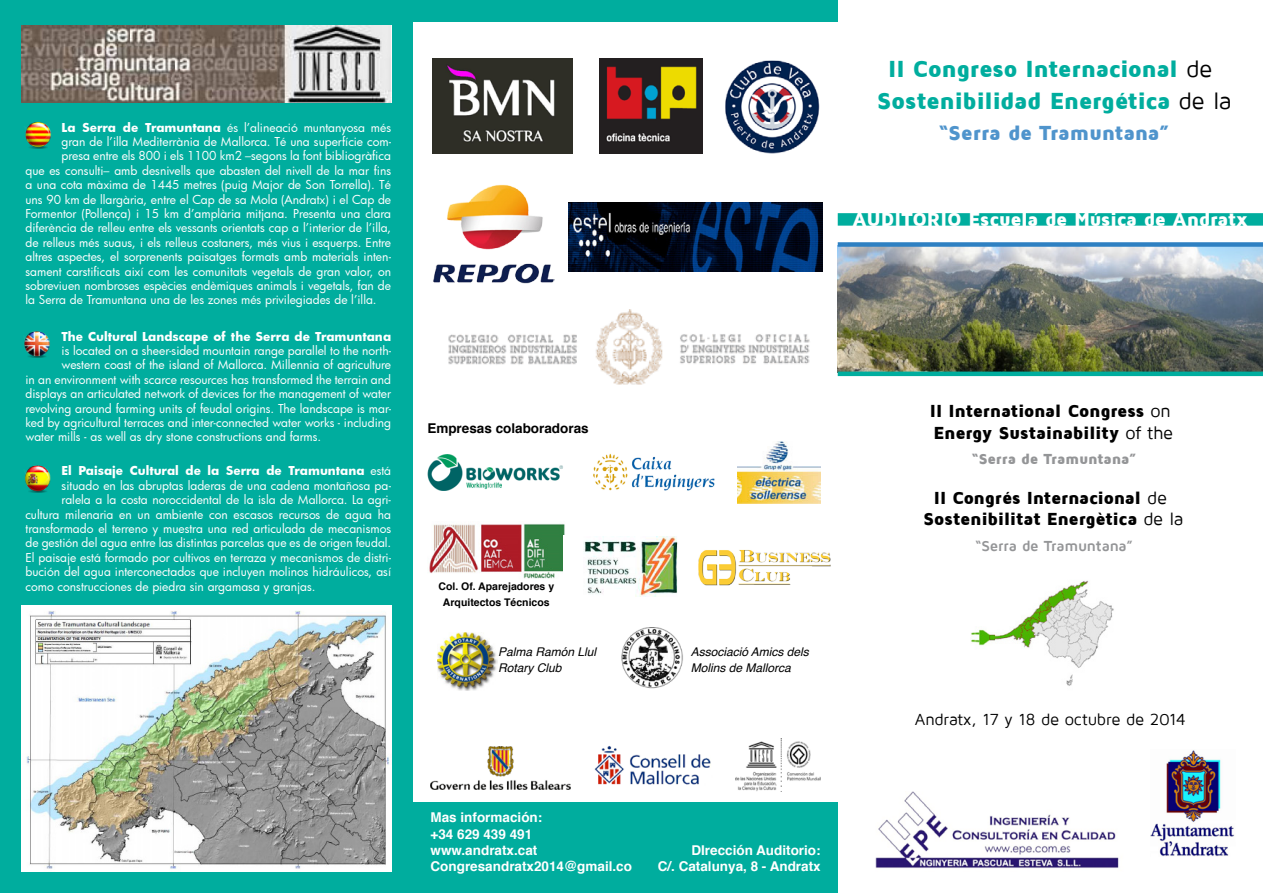
<style>
.page{position:relative;width:1263px;height:893px;background:#fff}
.page>*{position:absolute;margin:0;border:0;box-sizing:border-box;transform-origin:0 0}
.t1{font:900 24px/31.5px "Maven Pro";letter-spacing:-.015em;color:#00ad9e;text-align:center}
.t2{font:900 21px "Maven Pro";letter-spacing:-.015em;color:#4f94cc}
.t3{font:900 19.5px "Maven Pro";letter-spacing:-.015em;color:#fff}
.t4{font:900 18px/21.6px "Maven Pro";letter-spacing:-.015em;color:#000}
.t5{font:16.5px "Maven Pro";letter-spacing:-.015em;color:#000}
.t6{font:900 15px "Maven Pro";letter-spacing:-.015em;color:#949597}
.t7{font:700 15px "Maven Pro";letter-spacing:-.015em;color:#949597}
.t8{font:700 13.5px/16.2px "Helvetica";color:#fff}
.t9{font:700 13.5px "Helvetica";color:#000}
.t10{font:12px "Futura";color:#fff}
.t11{font:700 12px "Futura";color:#fff}
.t12{font:italic 12px/16.2px "Helvetica";color:#000}
.t13{font:700 10.5px/16.2px "Helvetica";color:#000;text-align:center}
.s1{font-weight:700}
.s2{font-weight:400}
.s3{font-weight:400;color:#000}
</style>
<div class="page">
<div style="left:0;top:0;width:412px;height:893px;background:#00ad9e"></div>
<svg style="left:838px;top:213px;width:425px;height:13px;background:#0ab0a1"></svg>
<img style="left:21px;top:26px;width:370px;height:77px">
<img style="left:21px;top:606px;width:370px;height:266px">
<img style="left:25px;top:465px;width:26px;height:27px">
<img style="left:24px;top:331px;width:26px;height:26px">
<img style="left:25px;top:123px;width:26px;height:26px">
<img style="left:569px;top:203px;width:254px;height:69px">
<img style="left:433px;top:184px;width:122px;height:100px">
<img style="left:725px;top:60px;width:95px;height:94px">
<img style="left:432px;top:59px;width:141px;height:95px">
<img style="left:600px;top:59px;width:103px;height:95px">
<img style="left:431px;top:746px;width:139px;height:44px">
<img style="left:594px;top:746px;width:117px;height:39px">
<img style="left:735px;top:739px;width:86px;height:53px">
<img style="left:448px;top:309px;width:362px;height:76px">
<div style="left:412px;top:0;width:426px;height:21px;background:#00ad9e"></div>
<div style="left:412px;top:802px;width:426px;height:91px;background:#00ad9e"></div>
<img style="left:838px;top:247px;width:425px;height:125px">
<div style="left:838px;top:242px;width:425px;height:5px;background:#2e80c2"></div>
<hr style="left:838px;top:372px;width:425px;height:4px;background:#00ad9e">
<img style="left:971px;top:580px;width:143px;height:106px">
<img style="left:875px;top:792px;width:244px;height:76px">
<img style="left:1151px;top:750px;width:84px;height:107px">
<img style="left:427px;top:454px;width:136px;height:37px">
<img style="left:593px;top:453px;width:122px;height:38px">
<img style="left:698px;top:549px;width:133px;height:37px">
<img style="left:738px;top:442px;width:83px;height:61px">
<img style="left:437px;top:632px;width:60px;height:58px">
<img style="left:621px;top:627px;width:62px;height:62px">
<img style="left:583px;top:537px;width:95px;height:60px">
<img style="left:429px;top:524px;width:136px;height:55px">
<hr style="left:563px;top:535px;width:4px;height:40px;background:#fff">
<p class="t10" style="left:62px;top:119px;width:331px"><span class="s1">La Serra de Tramuntana</span> és l’alineació muntanyosa més</p>
<p class="t10" style="left:62px;top:133px;width:331px">gran de l’illa Mediterrània de Mallorca. Té una superfície com-</p>
<p class="t10" style="left:62px;top:148px;width:331px">presa entre els 800 i els 1100 km2 –segons la font bibliogràfica</p>
<p class="t10" style="left:26px;top:162px;width:367px">que es consulti– amb desnivells que abasten del nivell de la mar fins</p>
<p class="t10" style="left:26px;top:177px;width:367px">a una cota màxima de 1445 metres (puig Major de Son Torrella). Té</p>
<p class="t10" style="left:26px;top:191px;width:367px">uns 90 km de llargària, entre el Cap de sa Mola (Andratx) i el Cap de</p>
<p class="t10" style="left:26px;top:205px;width:367px">Formentor (Pollença) i 15 km d’amplària mitjana. Presenta una clara</p>
<p class="t10" style="left:26px;top:220px;width:367px">diferència de relleu entre els vessants orientats cap a l’interior de l’illa,</p>
<p class="t10" style="left:26px;top:234px;width:367px">de relleus més suaus, i els relleus costaners, més vius i esquerps. Entre</p>
<p class="t10" style="left:26px;top:249px;width:367px">altres aspectes, el sorprenents paisatges formats amb materials inten-</p>
<p class="t10" style="left:26px;top:263px;width:367px">sament carstificats així com les comunitats vegetals de gran valor, on</p>
<p class="t10" style="left:26px;top:277px;width:367px">sobreviuen nombroses espècies endèmiques animals i vegetals, fan de</p>
<p class="t10" style="left:26px;top:292px;width:352px">la Serra de Tramuntana una de les zones més privilegiades de l’illa.</p>
<p class="t11" style="left:62px;top:328px;width:331px">The Cultural Landscape of the Serra de Tramuntana</p>
<p class="t10" style="left:62px;top:343px;width:331px">is located on a sheer-sided mountain range parallel to the north-</p>
<p class="t10" style="left:62px;top:357px;width:331px">western coast of the island of Mallorca. Millennia of agriculture</p>
<p class="t10" style="left:26px;top:371px;width:367px">in an environment with scarce resources has transformed the terrain and</p>
<p class="t10" style="left:26px;top:386px;width:367px">displays an articulated network of devices for the management of water</p>
<p class="t10" style="left:26px;top:400px;width:367px">revolving around farming units of feudal origins. The landscape is mar-</p>
<p class="t10" style="left:26px;top:415px;width:367px">ked by agricultural terraces and inter-connected water works - including</p>
<p class="t10" style="left:26px;top:429px;width:297px">water mills - as well as dry stone constructions and farms.</p>
<p class="t11" style="left:62px;top:462px;width:331px">El Paisaje Cultural de la Serra de Tramuntana <span class="s2">está</span></p>
<p class="t10" style="left:62px;top:477px;width:331px">situado en las abruptas laderas de una cadena montañosa pa-</p>
<p class="t10" style="left:62px;top:492px;width:331px">ralela a la costa noroccidental de la isla de Mallorca. La agri-</p>
<p class="t10" style="left:26px;top:506px;width:367px">cultura milenaria en un ambiente con escasos recursos de agua ha</p>
<p class="t10" style="left:26px;top:520px;width:367px">transformado el terreno y muestra una red articulada de mecanismos</p>
<p class="t10" style="left:26px;top:535px;width:367px">de gestión del agua entre las distintas parcelas que es de origen feudal.</p>
<p class="t10" style="left:26px;top:549px;width:367px">El paisaje está formado por cultivos en terraza y mecanismos de distri-</p>
<p class="t10" style="left:26px;top:564px;width:367px">bución del agua interconectados que incluyen molinos hidráulicos, así</p>
<p class="t10" style="left:26px;top:578px;width:291px">como construcciones de piedra sin argamasa y granjas.</p>
<h1 class="t1" style="left:877px;top:53px;width:356px">II Congreso Internacional <span class="s3">de<br></span>Sostenibilidad Energética <span class="s3">de la</span></h1>
<h2 class="t2" style="left:938px;top:122px;width:232px">“Serra de Tramuntana”</h2>
<h3 class="t3" style="left:852px;top:209px;width:397px">AUDITORIO Escuela de Música de Andratx</h3>
<p class="t9" style="left:427px;top:417px;width:163px">Empresas colaboradoras</p>
<p class="t13" style="left:438px;top:578px;width:117px">Col. Of. Aparejadores y<br>Arquitectos Técnicos</p>
<p class="t12" style="left:498px;top:644px;width:100px">Palma Ramón Llul<br>Rotary Club</p>
<p class="t12" style="left:691px;top:643px;width:120px">Associació Amics dels<br>Molins de Mallorca</p>
<p class="t8" style="left:431px;top:810px;width:203px">Mas información:<br>+34 629 439 491 www.andratx.cat<br>Congresandratx2014@gmail.co</p>
<p class="t8" style="left:658px;top:842px;width:165px;text-align:right">DIrección Auditorio:<br>C/. Catalunya, 8 - Andratx</p>
<h3 class="t4" style="left:930px;top:400px;width:245px">II International Congress <span class="s2">on<br></span>Energy Sustainability <span class="s2">of the</span></h3>
<p class="t6" style="left:971px;top:451px;width:166px">“Serra de Tramuntana”</p>
<h3 class="t4" style="left:923px;top:487px;width:261px;text-align:center">II Congrés Internacional <span class="s2">de<br></span>Sostenibilitat Energètica <span class="s2">de la</span></h3>
<p class="t7" style="left:975px;top:537px;width:159px">“Serra de Tramuntana”</p>
<h3 class="t5" style="left:915px;top:710px;width:272px">Andratx, 17 y 18 de octubre de 2014</h3>
</div>
